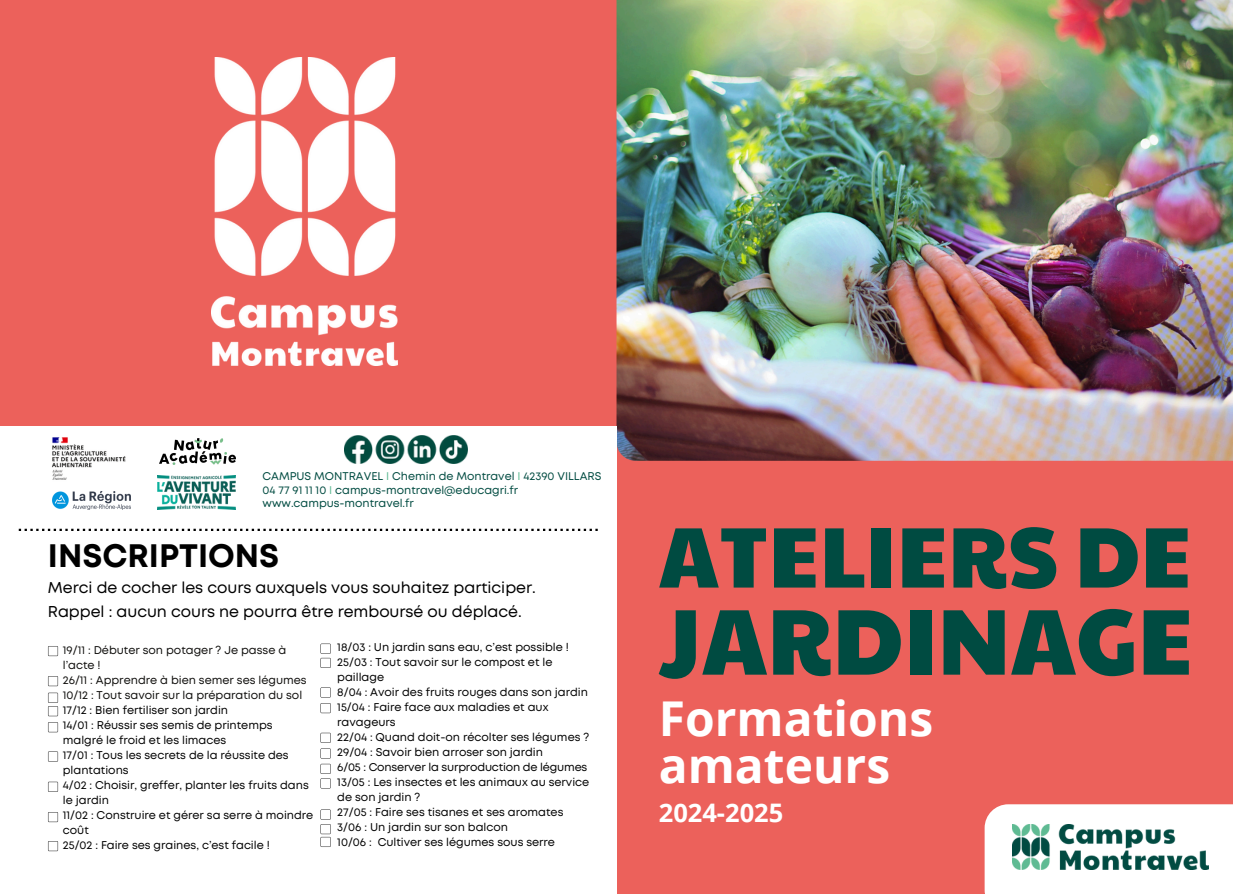
<style>
.page{position:relative;width:1233px;height:894px;background:#fff}
.page>*{position:absolute;margin:0;border:0;box-sizing:border-box;transform-origin:0 0}
.t1{font:93.45px "Paytone One";color:#004b41}
.t2{font:85.95px "Paytone One";color:#004b41}
.t3{font:700 48px/47.2px "Open Sans";color:#fff}
.t4{font:700 32.4px "Mont";color:#000}
.t5{font:700 25.5px "Open Sans";color:#fff}
.t6{font:15.6px "Mont";color:#000}
.t7{font:11.25px/15px "Mont";color:#000}
.t8{font:11.25px/15px "Mont";color:#100f0d}
.t9{font:11.25px "Mont";color:#004b41}
.s1{color:#5fba93}
</style>
<div class="page">
<div style="left:0;top:0;width:1233px;height:893px;background:#ec615b"></div>
<img style="left:617px;top:0;width:616px;height:460px">
<div style="left:0;top:426px;width:616px;height:467px;background:#fff"></div>
<img style="left:211px;top:57px;width:187px;height:308px">
<img style="left:160px;top:438px;width:75px;height:26px">
<img style="left:52px;top:437px;width:74px;height:43px">
<img style="left:53px;top:491px;width:78px;height:18px">
<img style="left:158px;top:475px;width:77px;height:34px">
<img style="left:345px;top:435px;width:122px;height:28px">
<svg style="left:19px;top:528px;width:579px;height:3px"></svg>
<div style="left:985px;top:804px;width:248px;height:89px;background:#fff"></div>
<img style="left:1012px;top:824px;width:197px;height:45px">
<svg style="left:321px;top:643px;width:10px;height:24px"></svg>
<svg style="left:321px;top:687px;width:10px;height:26px"></svg>
<svg style="left:321px;top:732px;width:10px;height:10px"></svg>
<svg style="left:321px;top:748px;width:10px;height:40px"></svg>
<svg style="left:321px;top:809px;width:10px;height:37px"></svg>
<svg style="left:48px;top:646px;width:10px;height:10px"></svg>
<svg style="left:48px;top:676px;width:10px;height:10px"></svg>
<svg style="left:48px;top:692px;width:10px;height:24px"></svg>
<svg style="left:48px;top:751px;width:10px;height:10px"></svg>
<svg style="left:48px;top:722px;width:10px;height:10px"></svg>
<svg style="left:48px;top:781px;width:10px;height:10px"></svg>
<svg style="left:48px;top:812px;width:10px;height:9px"></svg>
<svg style="left:48px;top:841px;width:10px;height:9px"></svg>
<h3 class="t9" style="left:263px;top:472px;width:340px">CAMPUS MONTRAVEL <span class="s1">I</span> Chemin de Montravel <span class="s1">I</span> 42390 VILLARS</h3>
<h5 class="t9" style="left:263px;top:485px;width:257px">04 77 91 11 10 <span class="s1">I</span> campus-montravel@educagri.fr</h5>
<h5 class="t9" style="left:263px;top:498px;width:153px">www.campus-montravel.fr</h5>
<p class="t4" style="left:48px;top:543px;width:233px">INSCRIPTIONS</p>
<p class="t6" style="left:48px;top:581px;width:489px">Merci de cocher les cours auxquels vous souhaitez participer.</p>
<p class="t6" style="left:48px;top:606px;width:475px">Rappel : aucun cours ne pourra être remboursé ou déplacé.</p>
<p class="t8" style="left:63px;top:643px;width:225px">19/11 : Débuter son potager ? Je passe à l’acte !</p>
<p class="t8" style="left:63px;top:673px;width:245px">26/11 : Apprendre à bien semer ses légumes</p>
<p class="t8" style="left:63px;top:688px;width:241px">10/12 : Tout savoir sur la préparation du sol</p>
<p class="t7" style="left:63px;top:703px;width:167px">17/12 : Bien fertiliser son jardin</p>
<p class="t7" style="left:63px;top:718px;width:211px">14/01 : Réussir ses semis de printemps malgré le froid et les limaces</p>
<p class="t7" style="left:63px;top:748px;width:227px">17/01 : Tous les secrets de la réussite des plantations</p>
<p class="t7" style="left:63px;top:778px;width:247px">4/02 : Choisir, greffer, planter les fruits dans le jardin</p>
<p class="t7" style="left:63px;top:808px;width:252px">11/02 : Construire et gérer sa serre à moindre coût</p>
<p class="t7" style="left:63px;top:838px;width:209px">25/02 : Faire ses graines, c’est facile !</p>
<p class="t7" style="left:337px;top:640px;width:233px">18/03 : Un jardin sans eau, c’est possible !</p>
<p class="t7" style="left:337px;top:655px;width:217px">25/03 : Tout savoir sur le compost et le paillage</p>
<p class="t7" style="left:337px;top:685px;width:252px">8/04 : Avoir des fruits rouges dans son jardin</p>
<p class="t7" style="left:337px;top:700px;width:213px">15/04 : Faire face aux maladies et aux ravageurs</p>
<p class="t7" style="left:337px;top:730px;width:253px">22/04 : Quand doit-on récolter ses légumes ?</p>
<p class="t7" style="left:337px;top:745px;width:207px">29/04 : Savoir bien arroser son jardin</p>
<p class="t7" style="left:337px;top:760px;width:252px">6/05 : Conserver la surproduction de légumes</p>
<p class="t7" style="left:337px;top:775px;width:254px">13/05 : Les insectes et les animaux au service de son jardin ?</p>
<p class="t7" style="left:337px;top:805px;width:228px">27/05 : Faire ses tisanes et ses aromates</p>
<p class="t7" style="left:337px;top:820px;width:172px">3/06 : Un jardin sur son balcon</p>
<p class="t7" style="left:337px;top:835px;width:219px">10/06 : Cultiver ses légumes sous serre</p>
<p class="t2" style="left:659px;top:491px;width:534px">ATELIERS DE</p>
<p class="t1" style="left:659px;top:570px;width:536px">JARDINAGE</p>
<p class="t3" style="left:659px;top:693px;width:276px">Formations amateurs</p>
<p class="t5" style="left:659px;top:794px;width:126px">2024-2025</p>
</div>
